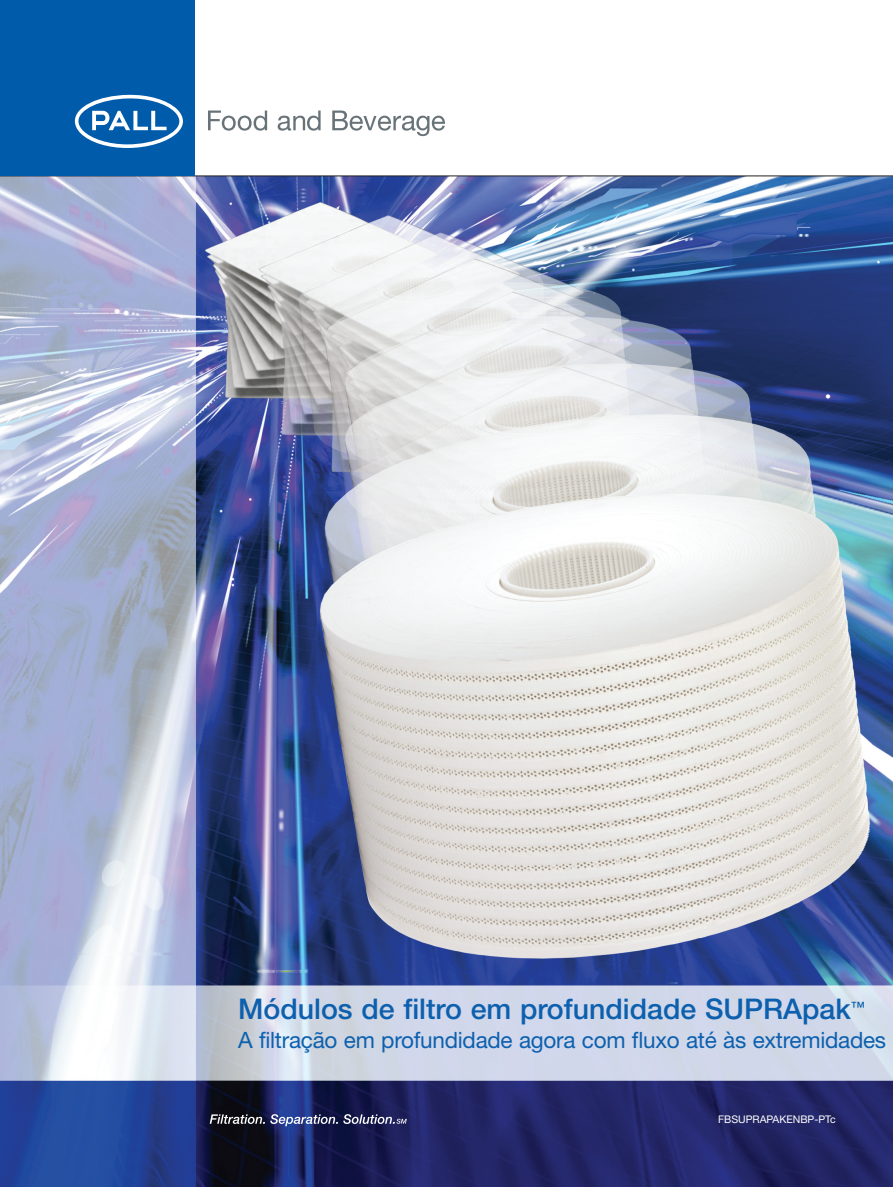
<style>
.page{position:relative;width:893px;height:1187px;background:#fff}
.page>*{position:absolute;margin:0;border:0;box-sizing:border-box;transform-origin:0 0}
.t1{font:500 28.5px "Helvetica Neue LT Std";color:#0d60ae}
.t2{font:22.5px "Helvetica Neue";letter-spacing:-.01em;color:#0d60ae}
.t3{font:10.5px "Helvetica Neue";color:#fff}
</style>
<div class="page">
<img style="left:0;top:176px;width:893px;height:1010px">
<svg style="left:210px;top:1114px;width:197px;height:12px"></svg>
<hr style="left:0;top:175px;width:893px;height:1px;background:#231f20">
<div style="left:0;top:0;width:195px;height:176px;background:#015bab"></div>
<svg style="left:75px;top:94px;width:108px;height:54px"></svg>
<svg style="left:208px;top:110px;width:59px;height:21px"></svg>
<svg style="left:278px;top:110px;width:43px;height:21px"></svg>
<svg style="left:332px;top:110px;width:113px;height:26px"></svg>
<p class="t1" style="left:238px;top:998px;width:628px">Módulos de filtro em profundidade SUPRApak<sup>™</sup></p>
<p class="t2" style="left:238px;top:1031px;width:650px">A filtração em profundidade agora com fluxo até às extremidades</p>
<p class="t3" style="left:718px;top:1115px;width:119px">FBSUPRAPAKENBP-PTc</p>
</div>
